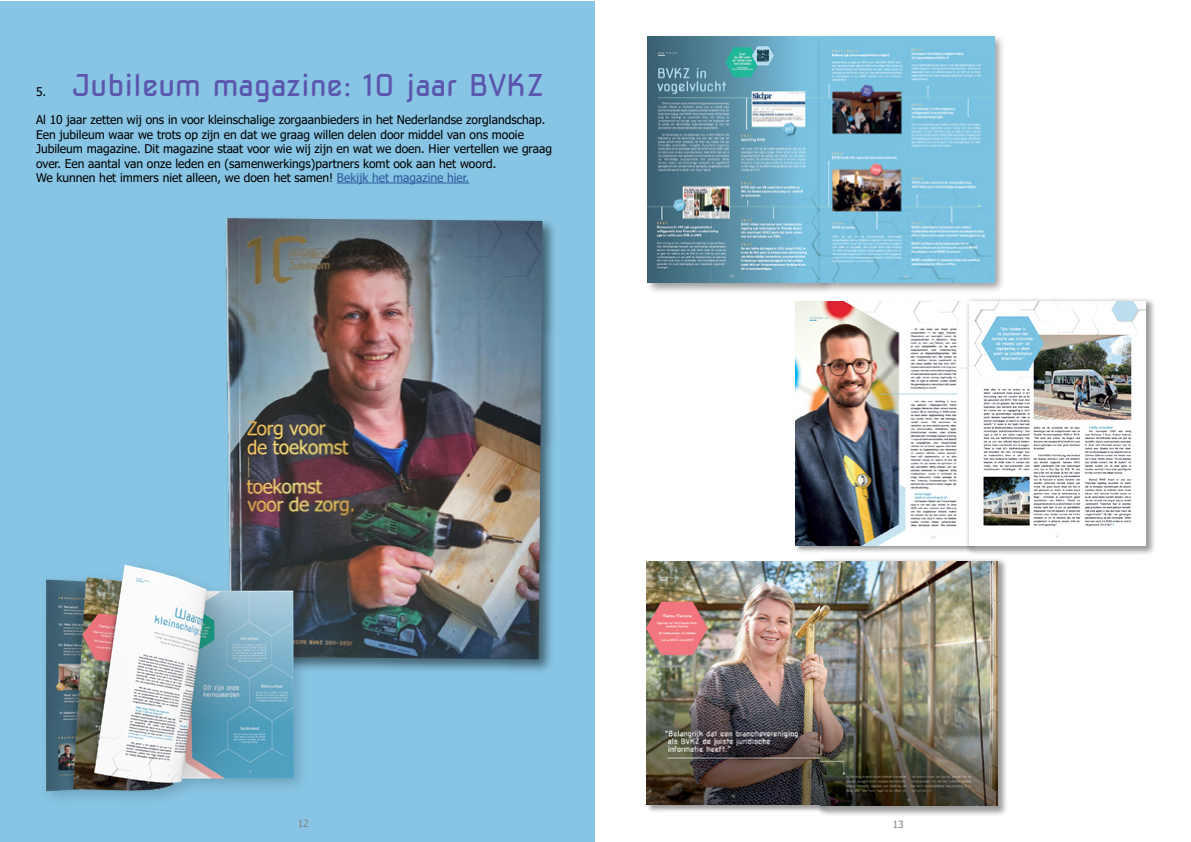
<style>
.page{position:relative;width:1191px;height:842px;background:#fff}
.page>*{position:absolute;margin:0;border:0;box-sizing:border-box;transform-origin:0 0}
.t1{font:30px "Nova Square";color:#5b55ad}
.t2{font:12px/14.4px "Tahoma";color:#000}
.t3{font:10px "Tahoma";color:#808080}
.s1{color:#275b9b}
</style>
<div class="page">
<div style="left:0;top:1px;width:595px;height:840px;background:#88c5e4"></div>
<hr style="left:337px;top:183px;width:132px;height:1px;background:#275b9b">
<div style="left:223px;top:215px;width:334px;height:459px;background:#000;opacity:.5"></div>
<img style="left:223px;top:218px;width:319px;height:441px">
<div style="left:39px;top:559px;width:273px;height:249px;background:#000;opacity:.17"></div>
<img style="left:42px;top:564px;width:256px;height:229px">
<div style="left:645px;top:35px;width:187px;height:260px;background:#000;opacity:.4"></div>
<img style="left:647px;top:37px;width:169px;height:245px">
<div style="left:816px;top:33px;width:189px;height:260px;background:#000;opacity:.4"></div>
<div style="left:793px;top:300px;width:183px;height:254px;background:#000;opacity:.4"></div>
<img style="left:795px;top:301px;width:169px;height:244px">
<div style="left:964px;top:297px;width:192px;height:260px;background:#000;opacity:.4"></div>
<div style="left:645px;top:560px;width:183px;height:252px;background:#000;opacity:.4"></div>
<img style="left:646px;top:561px;width:170px;height:243px">
<div style="left:816px;top:557px;width:192px;height:260px;background:#000;opacity:.4"></div>
<img style="left:820px;top:561px;width:177px;height:245px">
<h1 class="t1" style="left:72px;top:67px;width:474px">Jubileum magazine: 10 jaar BVKZ</h1>
<p class="t2" style="left:36px;top:113px;width:517px">Al 10 jaar zetten wij ons in voor kleinschalige zorgaanbieders in het Nederlandse zorglandschap.<br>Een jubileum waar we trots op zijn en dat we graag willen delen door middel van ons mooie Jubileum magazine. Dit magazine staat voor wie wij zijn en wat we doen. Hier vertellen we graag over. Een aantal van onze leden en (samenwerkings)partners komt ook aan het woord.<br>We kunnen het immers niet alleen, we doen het samen! <span class="s1">Bekijk het magazine hier.</span></p>
<p class="t2" style="left:36px;top:85px;width:12px">5.</p>
<p class="t3" style="left:298px;top:817px;width:12px">12</p>
<p class="t3" style="left:892px;top:817px;width:12px">13</p>
</div>
